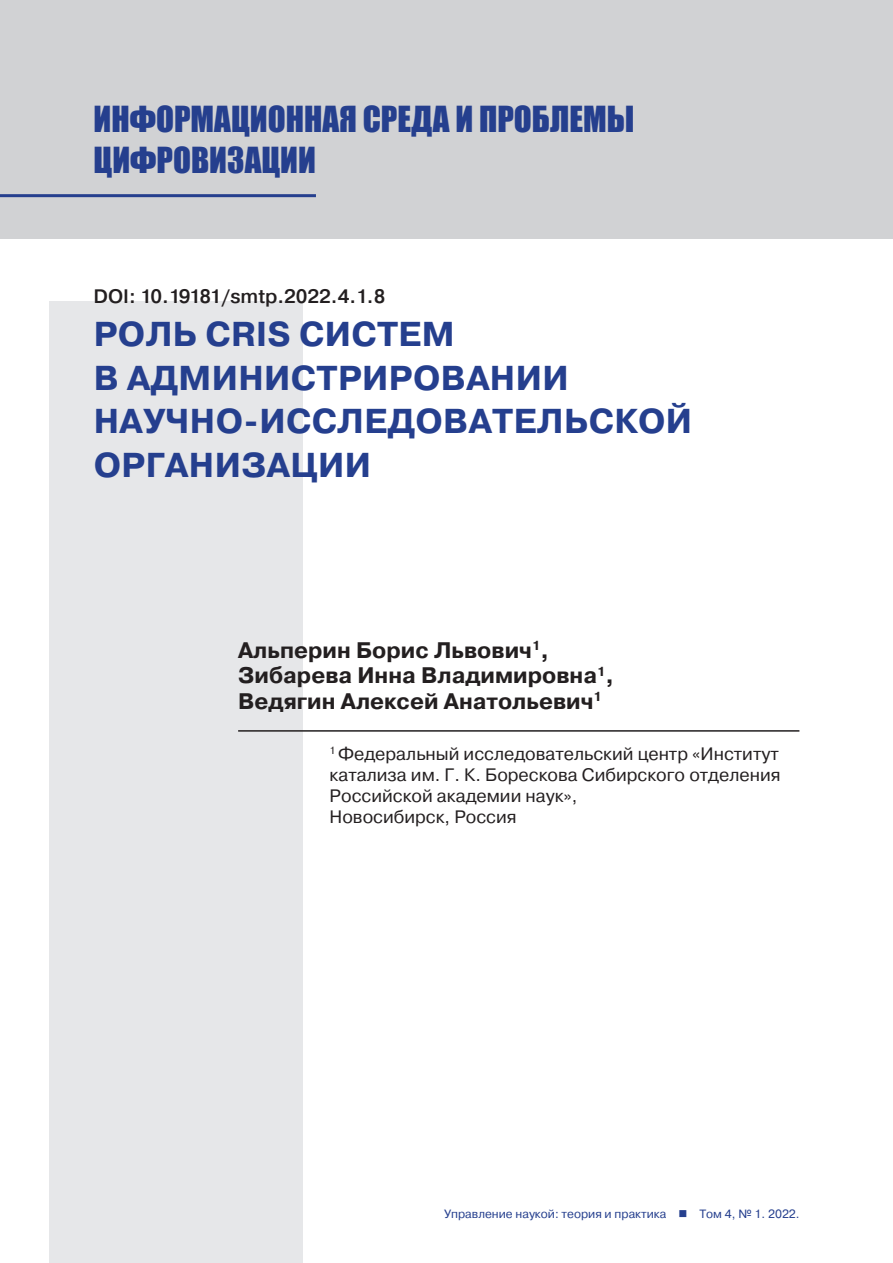
<style>
.page{position:relative;width:893px;height:1263px;background:#fff}
.page>*{position:absolute;margin:0;border:0;box-sizing:border-box;transform-origin:0 0}
.t1{font:700 34.5px/43.5px "Pragmatica";letter-spacing:.01em;color:#253f8e}
.t2{font:33px/40.5px "Impact";color:#253f8e}
.t3{font:700 22.5px/25.5px "Pragmatica";color:#231f20}
.t4{font:500 19.5px "Pragmatica";color:#231f20}
.t5{font:18px/21px "Pragmatica";color:#231f20}
.t6{font:12px "Pragmatica";color:#253f8e}
</style>
<div class="page">
<div style="left:50px;top:302px;width:253px;height:961px;background:#e6e7e9"></div>
<div style="left:0;top:0;width:893px;height:238px;background:#d1d2d4"></div>
<hr style="left:0;top:194px;width:316px;height:3px;background:#253f8e">
<hr style="left:238px;top:730px;width:561px;height:2px;background:#231f20">
<h2 class="t2" style="left:94px;top:98px;width:542px">ИНФОРМАЦИОННАЯ СРЕДА И ПРОБЛЕМЫ<br>ЦИФРОВИЗАЦИИ</h2>
<p class="t4" style="left:94px;top:284px;width:293px">DOI: 10.19181/smtp.2022.4.1.8</p>
<h1 class="t1" style="left:94px;top:313px;width:600px">РОЛЬ CRIS СИСТЕМ<br>В АДМИНИСТРИРОВАНИИ<br>НАУЧНО-ИССЛЕДОВАТЕЛЬСКОЙ<br>ОРГАНИЗАЦИИ</h1>
<p class="t3" style="left:238px;top:638px;width:378px">Альперин Борис Львович<sup>1</sup>,<br>Зибарева Инна Владимировна<sup>1</sup>,<br>Ведягин Алексей Анатольевич<sup>1</sup></p>
<p class="t5" style="left:330px;top:743px;width:452px"><sup>1</sup> Федеральный исследовательский центр «Институт катализа им. Г. К. Борескова Сибирского отделения Российской академии наук»,<br>Новосибирск, Россия</p>
<p class="t6" style="left:444px;top:1206px;width:357px">Управление наукой: теория и практика ■ Том 4, № 1. 2022.</p>
</div>
